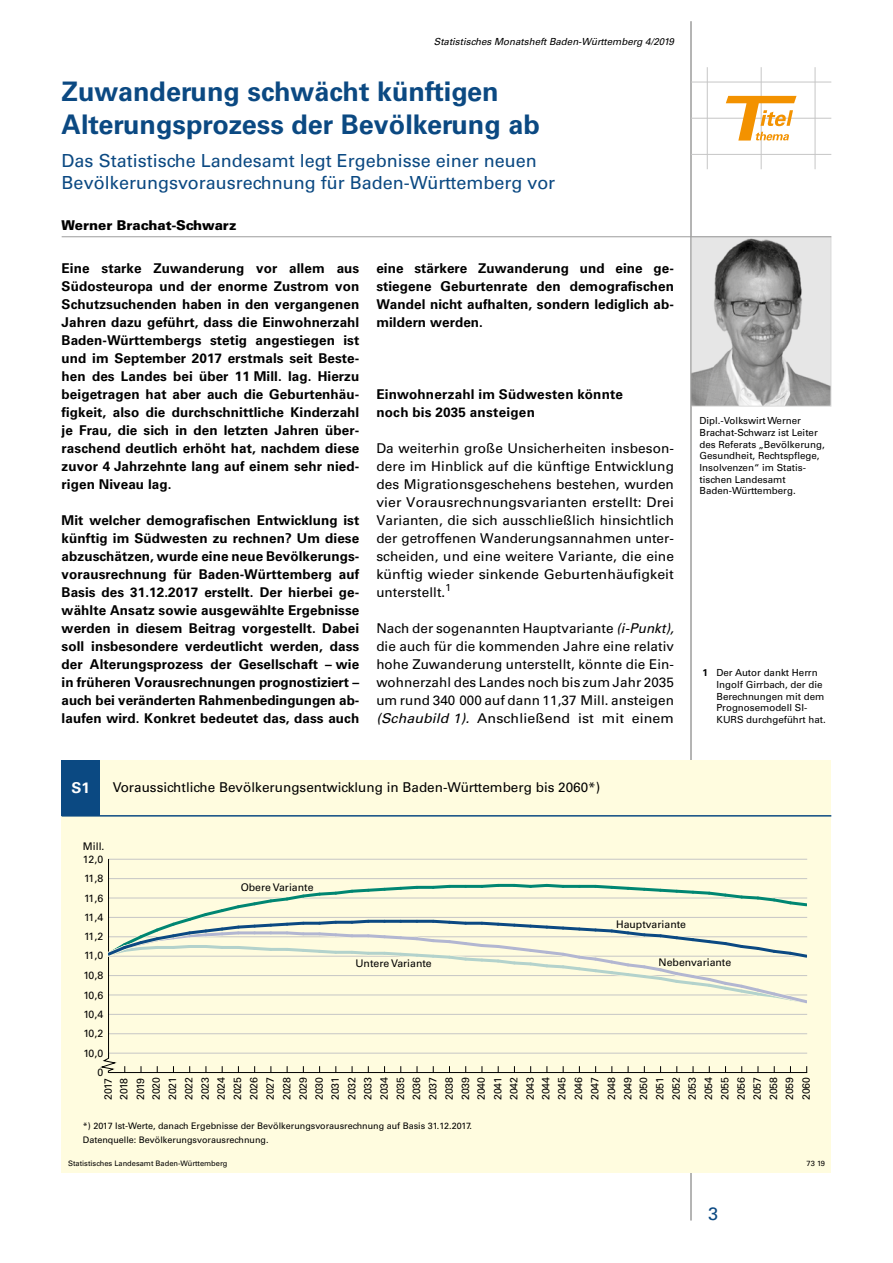
<style>
.page{position:relative;width:893px;height:1263px;background:#fff}
.page>*{position:absolute;margin:0;border:0;box-sizing:border-box;transform-origin:0 0}
.t1{font:700 27px/33px "Univers";color:#0b4982}
.t2{font:18px/21.6px "Univers";color:#0b4982}
.t3{font:700 15px "Univers";color:#fff}
.t4{font:700 13.5px/18px "Univers";letter-spacing:.005em;color:#000;text-align:justify}
.t5{font:13.5px/18px "Univers";letter-spacing:.005em;color:#000;text-align:justify}
.t6{font:900 13.5px "Univers";color:#000}
.t7{font:10.5px/16.2px "Univers";color:#000;text-align:justify}
.t8{font:9.75px/11.7px "Univers";color:#000}
.t9{font:italic 9.75px "Univers";color:#000}
.t10{font:9px/13.5px "Univers";color:#000}
.t11{font:7.5px "Univers";color:#000}
.s1{font-style:italic}
.s2{font-weight:700}
</style>
<div class="page">
<img style="left:693px;top:238px;width:136px;height:166px">
<div style="left:691px;top:236px;width:140px;height:170px;border:1px solid #dadada"></div>
<hr style="left:62px;top:236px;width:769px;height:1px;background:#9d9d9c">
<hr style="left:691px;top:21px;width:1px;height:1199px;background:#9d9d9c">
<hr style="left:691px;top:82px;width:140px;height:1px;background:#c6c6c6">
<hr style="left:691px;top:118px;width:140px;height:1px;background:#c6c6c6">
<hr style="left:691px;top:154px;width:140px;height:1px;background:#c6c6c6">
<hr style="left:707px;top:67px;width:1px;height:102px;background:#c6c6c6">
<hr style="left:761px;top:67px;width:1px;height:102px;background:#c6c6c6">
<hr style="left:815px;top:67px;width:1px;height:102px;background:#c6c6c6">
<svg style="left:726px;top:96px;width:70px;height:45px"></svg>
<div style="left:62px;top:760px;width:769px;height:413px;background:#fffcdf"></div>
<div style="left:62px;top:760px;width:38px;height:56px;background:#0b4982"></div>
<hr style="left:109px;top:1072px;width:698px;height:1px;background:#000">
<hr style="left:109px;top:1053px;width:698px;height:1px;background:#c6c6c6">
<hr style="left:109px;top:1033px;width:698px;height:1px;background:#c6c6c6">
<hr style="left:109px;top:1014px;width:698px;height:1px;background:#c6c6c6">
<hr style="left:109px;top:878px;width:698px;height:1px;background:#c6c6c6">
<hr style="left:109px;top:859px;width:698px;height:1px;background:#c6c6c6">
<hr style="left:108px;top:859px;width:1px;height:198px;background:#000">
<svg style="left:109px;top:883px;width:698px;height:121px"></svg>
<hr style="left:62px;top:815px;width:769px;height:1px;background:#0b4982">
<svg style="left:100px;top:1053px;width:18px;height:21px"></svg>
<p class="t9" style="left:434px;top:35px;width:242px">Statistisches Monatsheft Baden-Württemberg 4/2019</p>
<h1 class="t1" style="left:62px;top:75px;width:480px">Zuwanderung schwächt künftigen<br>Alterungsprozess der Bevölkerung ab</h1>
<h2 class="t2" style="left:62px;top:150px;width:495px">Das Statistische Landesamt legt Ergebnisse einer neuen<br>Bevölkerungsvorausrechnung für Baden-Württemberg vor</h2>
<p class="t6" style="left:62px;top:216px;width:177px">Werner Brachat-Schwarz</p>
<p class="t4" style="left:62px;top:259px;width:299px">Eine starke Zuwanderung vor allem aus Südosteuropa und der enorme Zustrom von Schutzsuchenden haben in den vergangenen Jahren dazu geführt, dass die Einwohnerzahl Baden-Württembergs stetig angestiegen ist und im September 2017 erstmals seit Beste&shy;hen des Landes bei über 11 Mill. lag. Hierzu beigetragen hat aber auch die Geburtenhäu&shy;figkeit, also die durchschnittliche Kinderzahl je Frau, die sich in den letzten Jahren über&shy;raschend deutlich erhöht hat, nachdem diese zuvor 4 Jahrzehnte lang auf einem sehr nied&shy;rigen Niveau lag.</p>
<p class="t4" style="left:62px;top:511px;width:299px">Mit welcher demografischen Entwicklung ist künftig im Südwesten zu rechnen? Um diese abzuschätzen, wurde eine neue Bevölkerungs&shy;vorausrechnung für Baden-Württemberg auf Basis des 31.12.2017 erstellt. Der hierbei ge&shy;wählte Ansatz sowie ausgewählte Ergebnisse werden in diesem Beitrag vorgestellt. Dabei soll insbesondere verdeutlicht werden, dass der Alterungsprozess der Gesellschaft – wie in früheren Vorausrechnungen prognostiziert – auch bei veränderten Rahmenbedingungen ab&shy;laufen wird. Konkret bedeutet das, dass auch</p>
<p class="t4" style="left:376px;top:259px;width:299px">eine stärkere Zuwanderung und eine ge&shy;stiegene Geburtenrate den demografischen Wandel nicht aufhalten, sondern lediglich ab&shy;mildern werden.</p>
<p class="t4" style="left:376px;top:385px;width:248px">Einwohnerzahl im Südwesten könnte noch bis 2035 ansteigen</p>
<p class="t5" style="left:376px;top:439px;width:299px">Da weiterhin große Unsicherheiten insbeson&shy;dere im Hinblick auf die künftige Entwicklung des Migrationsgeschehens bestehen, wurden vier Vorausrechnungsvarianten erstellt: Drei Varianten, die sich ausschließlich hinsichtlich der getroffenen Wanderungsannahmen unter&shy;scheiden, und eine weitere Variante, die eine künftig wieder sinkende Geburtenhäufigkeit unterstellt.<sup>1</sup></p>
<p class="t5" style="left:376px;top:619px;width:299px">Nach der sogenannten Hauptvariante <span class="s1">(i-Punkt), </span>die auch für die kommenden Jahre eine relativ hohe Zuwanderung unterstellt, könnte die Ein&shy;wohnerzahl des Landes noch bis zum Jahr 2035 um rund 340 000 auf dann 11,37 Mill. ansteigen <span class="s1">(Schaubild 1).</span> Anschließend ist mit einem</p>
<p class="t8" style="left:699px;top:415px;width:127px">Dipl.-Volkswirt Werner<br>Brachat-Schwarz ist Leiter des Referats „Bevölkerung,<br>Gesundheit, Rechtspflege,<br>Insolvenzen“ im Statis&shy;tischen Landesamt<br>Baden-Württemberg.</p>
<p class="t8" style="left:716px;top:667px;width:111px;text-indent:-14px"><span class="s2">1</span> Der Autor dankt Herrn<br>Ingolf Girrbach, der die<br>Berechnungen mit dem<br>Prognosemodell SI-<br>KURS durchgeführt hat.</p>
<p class="t3" style="left:72px;top:779px;width:20px">S1</p>
<p class="t5" style="left:113px;top:779px;width:489px">Voraussichtliche Bevölkerungsentwicklung in Baden-Württemberg bis 2060*)</p>
<p class="t7" style="left:83px;top:838px;width:23px">Mill.</p>
<p class="t7" style="left:83px;top:851px;width:22px">12,0</p>
<p class="t7" style="left:84px;top:870px;width:21px">11,8</p>
<p class="t7" style="left:84px;top:890px;width:21px">11,6</p>
<p class="t7" style="left:84px;top:909px;width:21px">11,4</p>
<p class="t7" style="left:84px;top:928px;width:21px">11,2</p>
<p class="t7" style="left:241px;top:879px;width:74px">Obere Variante</p>
<p class="t7" style="left:616px;top:916px;width:71px">Hauptvariante</p>
<p class="t7" style="left:84px;top:948px;width:21px">11,0</p>
<p class="t7" style="left:83px;top:967px;width:21px">10,8</p>
<p class="t7" style="left:83px;top:987px;width:21px">10,6</p>
<p class="t7" style="left:83px;top:1006px;width:21px">10,4</p>
<p class="t7" style="left:83px;top:1025px;width:21px">10,2</p>
<p class="t7" style="left:83px;top:1045px;width:21px">10,0</p>
<p class="t7" style="left:355px;top:955px;width:78px">Untere Variante</p>
<p class="t7" style="left:659px;top:955px;width:74px">Nebenvariante</p>
<p class="t7" style="left:97px;top:1064px;width:7px">0</p>
<p class="t7" style="left:101px;top:1100px;width:24px;line-height:15.5px;rotate:-90deg">2017<br>2018</p>
<p class="t7" style="left:133px;top:1100px;width:25px;rotate:-90deg">2019<br>2020<br>2021<br>2022<br>2023<br>2024<br>2025<br>2026<br>2027<br>2028<br>2029<br>2030<br>2031<br>2032<br>2033<br>2034<br>2035<br>2036<br>2037<br>2038<br>2039<br>2040</p>
<p class="t7" style="left:490px;top:1100px;width:25px;rotate:-90deg">2041<br>2042<br>2043<br>2044<br>2045<br>2046<br>2047<br>2048<br>2049<br>2050<br>2051<br>2052<br>2053<br>2054<br>2055<br>2056<br>2057<br>2058<br>2059<br>2060</p>
<p class="t10" style="left:83px;top:1119px;width:391px">*) 2017 Ist-Werte, danach Ergebnisse der Bevölkerungsvorausrechnung auf Basis 31.12.2017.<br>Datenquelle: Bevölkerungsvorausrechnung.</p>
<p class="t11" style="left:68px;top:1159px;width:161px">Statistisches Landesamt Baden-Württemberg</p>
<p class="t11" style="left:807px;top:1159px;width:20px">73 19</p>
<h2 class="t2" style="left:708px;top:1203px;width:12px">3</h2>
</div>
